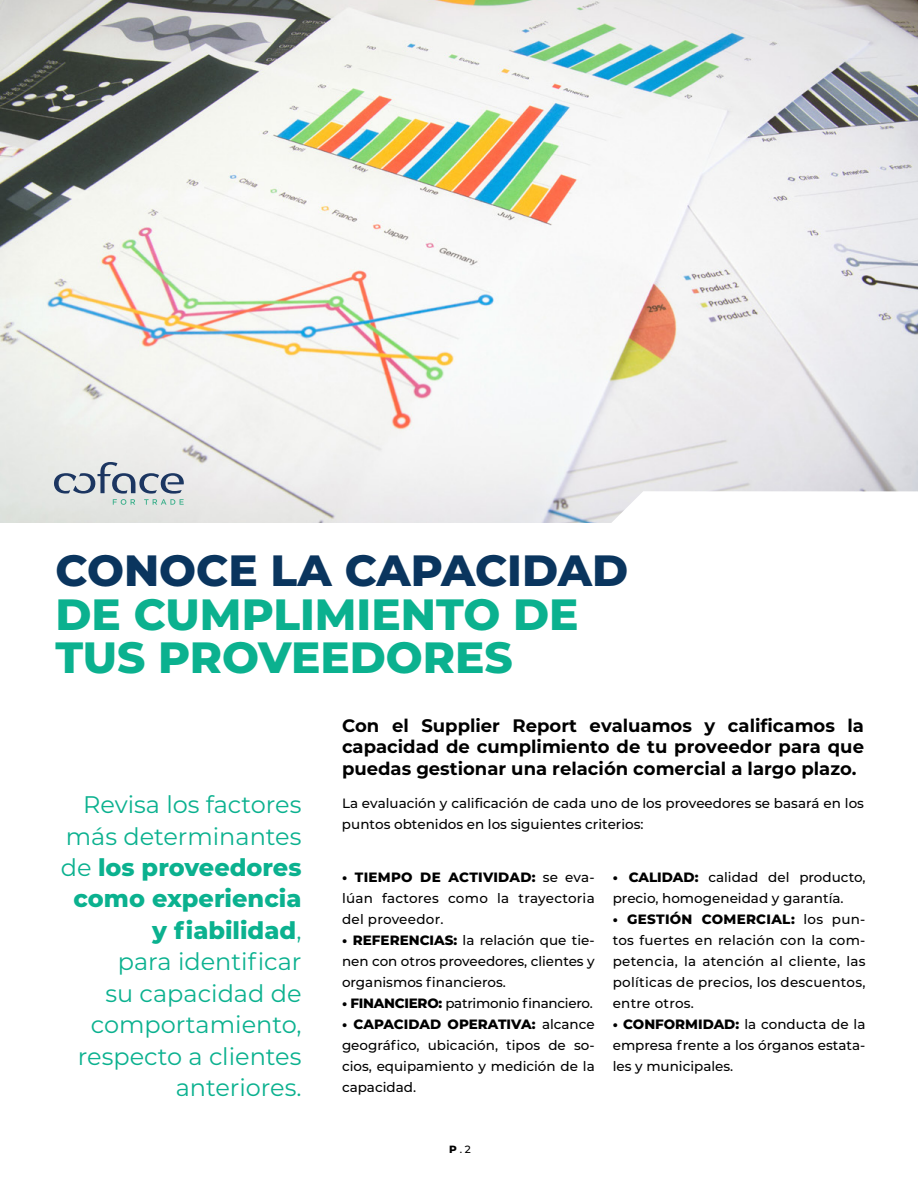
<style>
.page{position:relative;width:918px;height:1188px;background:#fff}
.page>*{position:absolute;margin:0;border:0;box-sizing:border-box;transform-origin:0 0}
.IN_CAPITAL_2{font:800 43.65px "Montserrat";color:#0bb18f}
.IN_CAPITAL_2-2{font:800 43.65px "Montserrat";color:#0a355e}
.t1{font:24px/31.5px "Montserrat";color:#0bb18f;text-align:right}
.t2{font:700 18px/20.4px "Montserrat";color:#000}
.t3{font:500 13.5px/21px "Montserrat";color:#000;text-align:justify}
.t4{font:500 13.5px "Montserrat";letter-spacing:-.02em;color:#000}
.t5{font:500 10.5px "Montserrat";color:#000}
.s1{font-weight:800}
</style>
<div class="page">
<img style="left:0;top:0;width:918px;height:523px">
<svg style="left:602px;top:491px;width:316px;height:32px"></svg>
<svg style="left:54px;top:462px;width:130px;height:43px;background:#bec5cb"></svg>
<p class="IN_CAPITAL_2-2" style="left:56px;top:539px;width:574px">CONOCE LA CAPACIDAD</p>
<p class="IN_CAPITAL_2" style="left:56px;top:582px;width:525px">DE CUMPLIMIENTO DE</p>
<p class="IN_CAPITAL_2" style="left:56px;top:626px;width:459px">TUS PROVEEDORES</p>
<p class="t1" style="left:61px;top:788px;width:242px">Revisa los factores más determinantes de <span class="s1">los proveedores como experiencia y fiabilidad</span>,<br>para identificar<br>su capacidad de comportamiento, respecto a clientes anteriores.</p>
<p class="t2" style="left:342px;top:715px;width:524px">Con el Supplier Report evaluamos y calificamos la capacidad de cumplimiento de tu proveedor para que</p>
<p class="t2" style="left:342px;top:758px;width:516px">puedas gestionar una relación comercial a largo plazo.</p>
<p class="t3" style="left:342px;top:792px;width:524px">La evaluación y calificación de cada uno de los proveedores se basará en los puntos obtenidos en los siguientes criterios:</p>
<p class="t3" style="left:342px;top:866px;width:254px"><span class="s1">• TIEMPO DE ACTIVIDAD:</span> se eva&shy;lúan factores como la trayectoria del proveedor.</p>
<p class="t3" style="left:342px;top:929px;width:254px"><span class="s1">• REFERENCIAS:</span> la relación que tie&shy;nen con otros proveedores, clientes y organismos financieros.</p>
<p class="t4" style="left:342px;top:994px;width:252px"><span class="s1">• FINANCIERO:</span> patrimonio financiero.</p>
<p class="t3" style="left:342px;top:1013px;width:254px"><span class="s1">• CAPACIDAD OPERATIVA:</span> alcance geográfico, ubicación, tipos de so&shy;cios, equipamiento y medición de la capacidad.</p>
<p class="t3" style="left:613px;top:866px;width:254px"><span class="s1">• CALIDAD:</span> calidad del producto, precio, homogeneidad y garantía.</p>
<p class="t3" style="left:613px;top:908px;width:254px"><span class="s1">• GESTIÓN COMERCIAL:</span> los pun&shy;tos fuertes en relación con la com&shy;petencia, la atención al cliente, las políticas de precios, los descuentos, entre otros.</p>
<p class="t3" style="left:613px;top:1013px;width:254px"><span class="s1">• CONFORMIDAD:</span> la conducta de la empresa frente a los órganos estata&shy;les y municipales.</p>
<p class="t5" style="left:449px;top:1142px;width:23px"><span class="s1">P</span> . 2</p>
</div>
